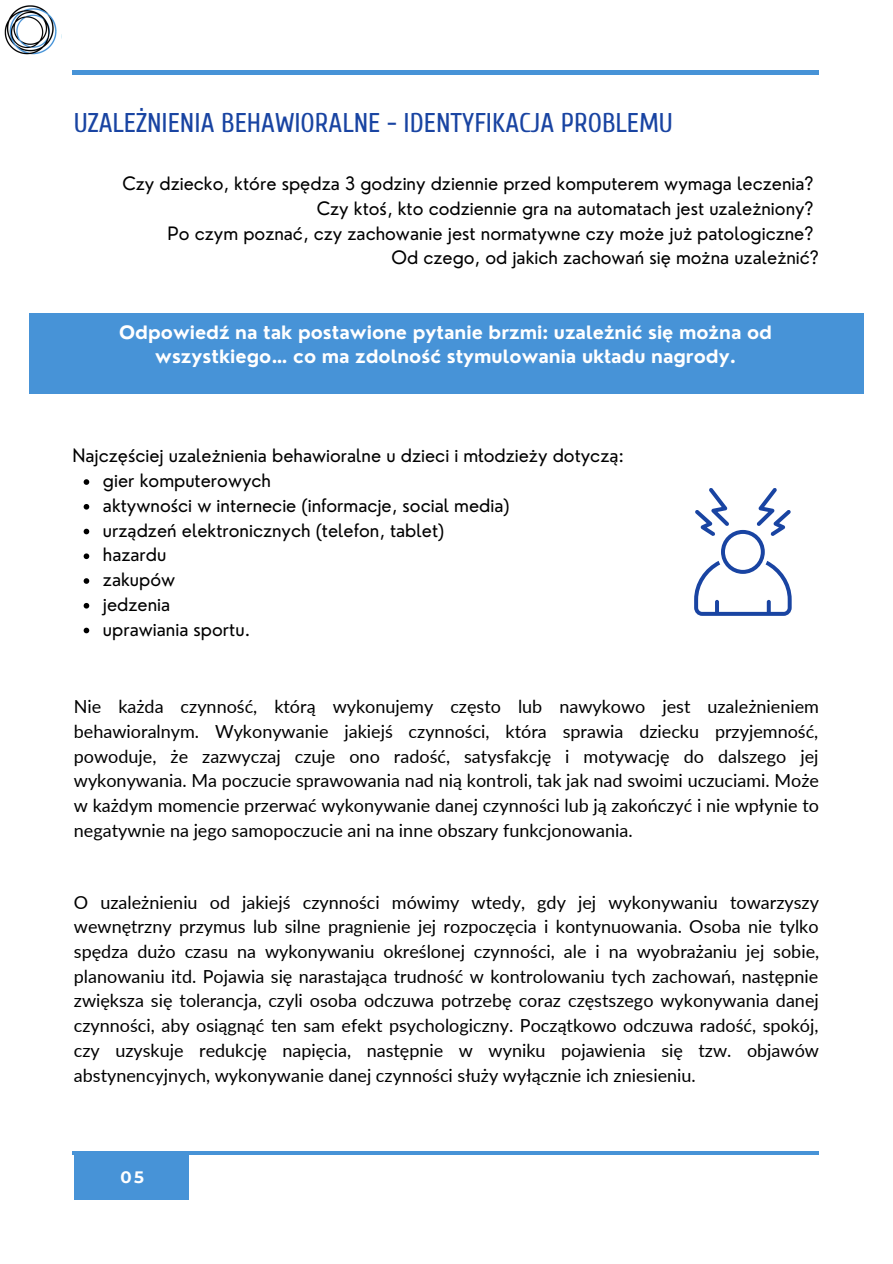
<style>
.page{position:relative;width:893px;height:1264px;background:#fff}
.page>*{position:absolute;margin:0;border:0;box-sizing:border-box;transform-origin:0 0}
.t1{font:27px "Cuprum";color:#1944a2}
.t2{font:18px/24.8px "Lato";color:#000;text-align:justify}
.t3{font:18px/24.8px "Nourd";color:#000}
.t4{font:700 18px/24.8px "Nourd";color:#fff;text-align:center}
.t5{font:700 16.5px "Montserrat";color:#fff}
</style>
<div class="page">
<div style="left:29px;top:313px;width:834px;height:80px;background:#4793d7"></div>
<svg style="left:84px;top:479px;width:5px;height:6px"></svg>
<svg style="left:84px;top:504px;width:5px;height:5px"></svg>
<svg style="left:84px;top:528px;width:5px;height:6px"></svg>
<svg style="left:84px;top:553px;width:5px;height:6px"></svg>
<svg style="left:84px;top:578px;width:5px;height:6px"></svg>
<svg style="left:84px;top:603px;width:5px;height:5px"></svg>
<svg style="left:84px;top:627px;width:5px;height:6px"></svg>
<svg style="left:694px;top:488px;width:97px;height:128px"></svg>
<img style="left:4px;top:5px;width:58px;height:50px">
<hr style="left:72px;top:71px;width:747px;height:3px;background:#4793d7">
<hr style="left:72px;top:1151px;width:747px;height:3px;background:#4793d7">
<div style="left:74px;top:1153px;width:115px;height:46px;background:#4793d7"></div>
<h1 class="t1" style="left:74px;top:108px;width:600px">UZALEŻNIENIA BEHAWIORALNE - IDENTYFIKACJA PROBLEMU</h1>
<p class="t3" style="left:122px;top:171px;width:692px">Czy dziecko, które spędza 3 godziny dziennie przed komputerem wymaga leczenia?</p>
<p class="t3" style="left:317px;top:196px;width:498px">Czy ktoś, kto codziennie gra na automatach jest uzależniony?</p>
<p class="t3" style="left:168px;top:220px;width:647px">Po czym poznać, czy zachowanie jest normatywne czy może już patologiczne?</p>
<p class="t3" style="left:391px;top:245px;width:429px">Od czego, od jakich zachowań się można uzależnić?</p>
<p class="t4" style="left:119px;top:319px;width:654px">Odpowiedź na tak postawione pytanie brzmi: uzależnić się można od wszystkiego… co ma zdolność stymulowania układu nagrody.</p>
<p class="t3" style="left:72px;top:443px;width:553px">Najczęściej uzależnienia behawioralne u dzieci i młodzieży dotyczą:</p>
<p class="t3" style="left:103px;top:468px;width:408px">gier komputerowych<br>aktywności w internecie (informacje, social media) urządzeń elektronicznych (telefon, tablet) hazardu<br>zakupów<br>jedzenia<br>uprawiania sportu.</p>
<p class="t2" style="left:74px;top:694px;width:746px">Nie każda czynność, którą wykonujemy często lub nawykowo jest uzależnieniem behawioralnym. Wykonywanie jakiejś czynności, która sprawia dziecku przyjemność, powoduje, że zazwyczaj czuje ono radość, satysfakcję i motywację do dalszego jej wykonywania. Ma poczucie sprawowania nad nią kontroli, tak jak nad swoimi uczuciami. Może w każdym momencie przerwać wykonywanie danej czynności lub ją zakończyć i nie wpłynie to negatywnie na jego samopoczucie ani na inne obszary funkcjonowania.</p>
<p class="t2" style="left:74px;top:889px;width:746px">O uzależnieniu od jakiejś czynności mówimy wtedy, gdy jej wykonywaniu towarzyszy wewnętrzny przymus lub silne pragnienie jej rozpoczęcia i kontynuowania. Osoba nie tylko spędza dużo czasu na wykonywaniu określonej czynności, ale i na wyobrażaniu jej sobie, planowaniu itd. Pojawia się narastająca trudność w kontrolowaniu tych zachowań, następnie zwiększa się tolerancja, czyli osoba odczuwa potrzebę coraz częstszego wykonywania danej czynności, aby osiągnąć ten sam efekt psychologiczny. Początkowo odczuwa radość, spokój, czy uzyskuje redukcję napięcia, następnie w wyniku pojawienia się tzw. objawów abstynencyjnych, wykonywanie danej czynności służy wyłącznie ich zniesieniu.</p>
<p class="t5" style="left:121px;top:1166px;width:25px">05</p>
</div>
